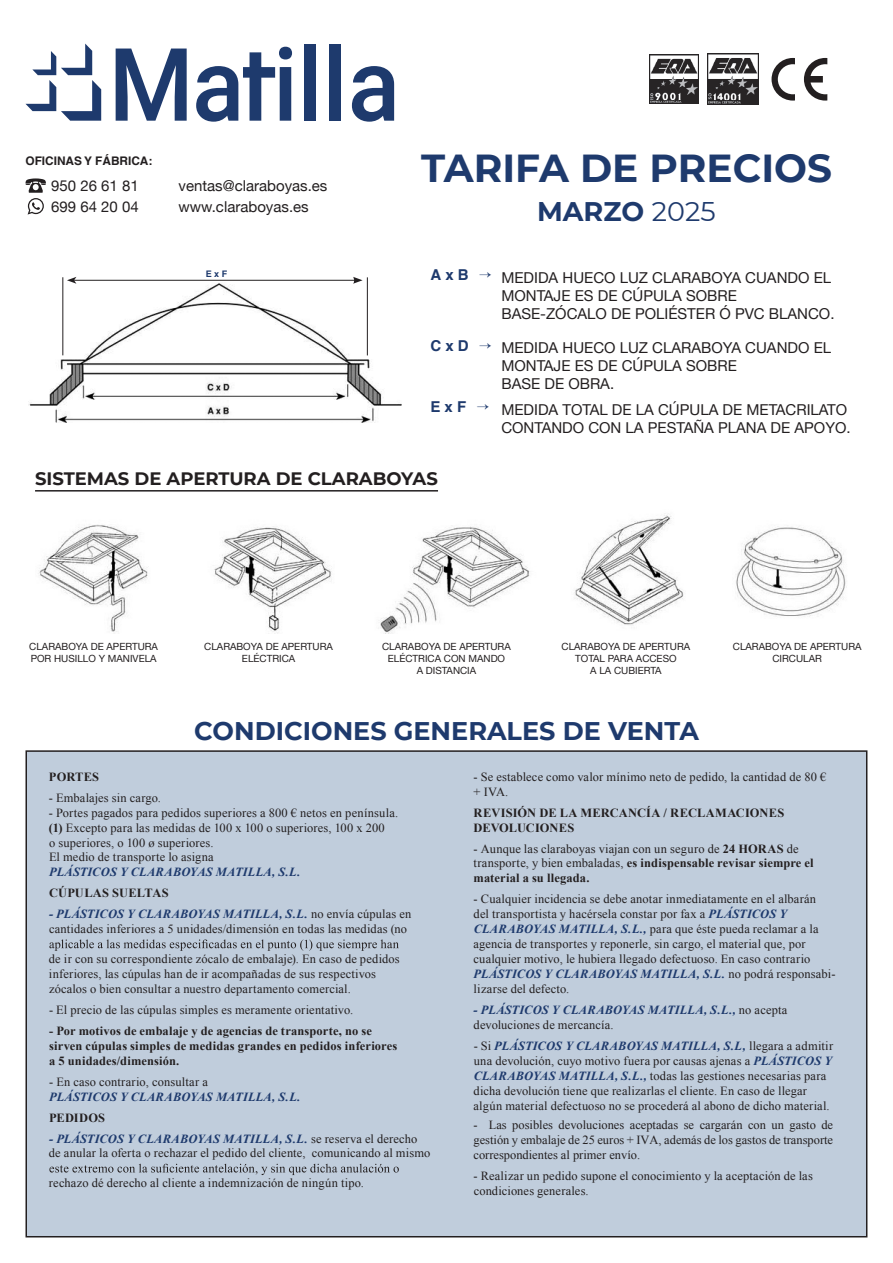
<style>
.page{position:relative;width:893px;height:1263px;background:#fff}
.page>*{position:absolute;margin:0;border:0;box-sizing:border-box;transform-origin:0 0}
.t1{font:700 39px "Montserrat";color:#1e3a6d}
.t2{font:700 27px "Montserrat";color:#1e3a6d}
.t3{font:700 25.5px "Montserrat";color:#1e3a6d}
.t4{font:700 18px "Montserrat";color:#231f20}
.t5{font:15px/18px "Helvetica Neue";color:#231f20}
.t6{font:700 15px "Helvetica";color:#1e3a6d}
.t7{font:12.45px/15px "Times New Roman";letter-spacing:.01em;color:#231f20}
.t8{font:700 12.45px/15px "Times New Roman";letter-spacing:.01em;color:#231f20}
.t9{font:italic 700 12.45px/15px "Times New Roman";letter-spacing:.015em;color:#1e3a6d}
.t10{font:700 11.85px "Helvetica";color:#231f20}
.t11{font:9.9px/11.9px "Helvetica Neue";color:#231f20;text-align:center}
.t12{font:700 9px "Helvetica";color:#1e3a6d}
.s1{font-weight:400}
.s2{font-weight:700}
.s3{font-weight:700;font-style:italic;color:#1e3a6d}
.s4{font-weight:400;font-style:normal;color:#231f20}
</style>
<div class="page">
<div style="left:26px;top:751px;width:841px;height:486px;background:#c0cddc"></div>
<svg style="left:116px;top:49px;width:71px;height:72px"></svg>
<div style="left:305px;top:45px;width:11px;height:76px;background:#1e3a6d"></div>
<div style="left:329px;top:45px;width:12px;height:76px;background:#1e3a6d"></div>
<svg style="left:196px;top:47px;width:96px;height:75px"></svg>
<svg style="left:352px;top:66px;width:42px;height:56px"></svg>
<svg style="left:26px;top:44px;width:75px;height:77px"></svg>
<hr style="left:35px;top:490px;width:403px;height:1px;background:#231f20">
<img style="left:38px;top:513px;width:809px;height:120px">
<svg style="left:49px;top:939px;width:350px;height:12px"></svg>
<svg style="left:49px;top:1164px;width:350px;height:11px"></svg>
<svg style="left:25px;top:178px;width:21px;height:37px"></svg>
<svg style="left:771px;top:58px;width:24px;height:43px"></svg>
<svg style="left:804px;top:58px;width:23px;height:43px"></svg>
<img style="left:649px;top:55px;width:49px;height:49px">
<img style="left:708px;top:54px;width:50px;height:51px">
<img style="left:29px;top:283px;width:372px;height:140px">
<hr style="left:367px;top:277px;width:1px;height:78px;background:#231f20">
<hr style="left:62px;top:277px;width:1px;height:78px;background:#231f20">
<hr style="left:74px;top:280px;width:281px;height:1px;background:#231f20">
<svg style="left:67px;top:277px;width:9px;height:7px"></svg>
<svg style="left:353px;top:277px;width:10px;height:7px"></svg>
<p class="t10" style="left:26px;top:154px;width:128px">OFICINAS Y FÁBRICA:</p>
<p class="t5" style="left:51px;top:177px;width:89px">950 26 61 81</p>
<p class="t5" style="left:178px;top:175px;width:150px;line-height:21.8px">ventas@claraboyas.es www.claraboyas.es</p>
<p class="t5" style="left:51px;top:199px;width:89px">699 64 20 04</p>
<p class="t12" style="left:206px;top:268px;width:23px">E x F</p>
<h1 class="t1" style="left:421px;top:140px;width:412px">TARIFA DE PRECIOS</h1>
<h2 class="t2" style="left:537px;top:192px;width:180px">MARZO <span class="s1">2025</span></h2>
<p class="t6" style="left:430px;top:265px;width:63px">A x B →</p>
<p class="t5" style="left:501px;top:269px;width:335px">MEDIDA HUECO LUZ CLARABOYA CUANDO EL<br>MONTAJE ES DE CÚPULA SOBRE<br>BASE-ZÓCALO DE POLIÉSTER Ó PVC BLANCO.</p>
<p class="t6" style="left:430px;top:336px;width:63px">C x D →</p>
<p class="t5" style="left:501px;top:340px;width:331px">MEDIDA HUECO LUZ CLARABOYA CUANDO EL<br>MONTAJE ES DE CÚPULA SOBRE<br>BASE DE OBRA.</p>
<p class="t6" style="left:430px;top:397px;width:60px">E x F →</p>
<p class="t5" style="left:501px;top:401px;width:351px">MEDIDA TOTAL DE LA CÚPULA DE METACRILATO<br>CONTANDO CON LA PESTAÑA PLANA DE APOYO.</p>
<h3 class="t4" style="left:35px;top:466px;width:404px">SISTEMAS DE APERTURA DE CLARABOYAS</h3>
<p class="t11" style="left:29px;top:641px;width:130px;text-align:left">CLARABOYA DE APERTURA<br>POR HUSILLO Y MANIVELA</p>
<p class="t11" style="left:204px;top:641px;width:130px">CLARABOYA DE APERTURA<br>ELÉCTRICA</p>
<p class="t11" style="left:382px;top:641px;width:130px">CLARABOYA DE APERTURA<br>ELÉCTRICA CON MANDO<br>A DISTANCIA</p>
<p class="t11" style="left:562px;top:641px;width:130px">CLARABOYA DE APERTURA<br>TOTAL PARA ACCESO<br>A LA CUBIERTA</p>
<p class="t11" style="left:733px;top:641px;width:130px">CLARABOYA DE APERTURA<br>CIRCULAR</p>
<h3 class="t3" style="left:194px;top:712px;width:506px">CONDICIONES GENERALES DE VENTA</h3>
<p class="t8" style="left:49px;top:769px;width:52px">PORTES</p>
<p class="t7" style="left:49px;top:790px;width:114px">- Embalajes sin cargo.</p>
<p class="t7" style="left:49px;top:805px;width:351px">- Portes pagados para pedidos superiores a 800 € netos en península. <span class="s2">(1)</span> Excepto para las medidas de 100 x 100 o superiores, 100 x 200<br>o superiores, o 100 ø superiores.<br>El medio de transporte lo asigna</p>
<p class="t9" style="left:49px;top:864px;width:253px">PLÁSTICOS Y CLARABOYAS MATILLA, S.L.</p>
<p class="t8" style="left:49px;top:885px;width:121px">CÚPULAS SUELTAS</p>
<p class="t7" style="left:49px;top:906px;width:364px"><span class="s3">- PLÁSTICOS Y CLARABOYAS MATILLA, S.L.</span> no envía cúpulas en cantidades inferiores a 5 unidades/dimensión en todas las medidas (no</p>
<p class="t7" style="left:49px;top:951px;width:352px">de ir con su correspondiente zócalo de embalaje). En caso de pedidos inferiores, las cúpulas han de ir acompañadas de sus respectivos zócalos o bien consultar a nuestro departamento comercial.</p>
<p class="t7" style="left:49px;top:1002px;width:306px">- El precio de las cúpulas simples es meramente orientativo.</p>
<p class="t8" style="left:49px;top:1023px;width:350px">- Por motivos de embalaje y de agencias de transporte, no se sirven cúpulas simples de medidas grandes en pedidos inferiores a 5 unidades/dimensión.</p>
<p class="t7" style="left:49px;top:1074px;width:160px">- En caso contrario, consultar a</p>
<p class="t9" style="left:49px;top:1088px;width:253px">PLÁSTICOS Y CLARABOYAS MATILLA, S.L.</p>
<p class="t8" style="left:49px;top:1109px;width:58px">PEDIDOS</p>
<p class="t7" style="left:49px;top:1131px;width:383px"><span class="s3">- PLÁSTICOS Y CLARABOYAS MATILLA, S.L.</span> se reserva el derecho de anular la oferta o rechazar el pedido del cliente, comunicando al mismo</p>
<p class="t7" style="left:49px;top:1175px;width:317px">rechazo dé derecho al cliente a indemnización de ningún tipo.</p>
<p class="t7" style="left:474px;top:769px;width:354px">- Se establece como valor mínimo neto de pedido, la cantidad de 80 € + IVA.</p>
<p class="t8" style="left:474px;top:805px;width:312px">REVISIÓN DE LA MERCANCÍA / RECLAMACIONES<br>DEVOLUCIONES</p>
<p class="t7" style="left:473px;top:841px;width:342px">- Aunque las claraboyas viajan con un seguro de <span class="s2">24 HORAS</span> de transporte, y bien embaladas, <span class="s2">es indispensable revisar siempre el material a su llegada.</span></p>
<p class="t7" style="left:474px;top:891px;width:363px">- Cualquier incidencia se debe anotar inmediatamente en el albarán<br>del transportista y hacérsela constar por fax a <span class="s3">PLÁSTICOS Y CLARABOYAS MATILLA, S.L.,</span> para que éste pueda reclamar a la agencia de transportes y reponerle, sin cargo, el material que, por cualquier motivo, le hubiera llegado defectuoso. En caso contrario <span class="s3">PLÁSTICOS Y CLARABOYAS MATILLA, S.L.</span> no podrá responsabi&shy;lizarse del defecto.</p>
<p class="t9" style="left:474px;top:1002px;width:315px">- PLÁSTICOS Y CLARABOYAS MATILLA, S.L., <span class="s4">no acepta devoluciones de mercancía.</span></p>
<p class="t7" style="left:473px;top:1038px;width:361px">- Si <span class="s3">PLÁSTICOS Y CLARABOYAS MATILLA, S.L,</span> llegara a admitir una devolución, cuyo motivo fuera por causas ajenas a <span class="s3">PLÁSTICOS Y CLARABOYAS MATILLA, S.L.,</span> todas las gestiones necesarias para dicha devolución tiene que realizarlas el cliente. En caso de llegar algún material defectuoso no se procederá al abono de dicho material.</p>
<p class="t7" style="left:473px;top:1117px;width:361px;text-align:justify">- Las posibles devoluciones aceptadas se cargarán con un gasto de gestión y embalaje de 25 euros + IVA, además de los gastos de transporte correspondientes al primer envío.</p>
<p class="t7" style="left:474px;top:1168px;width:341px">- Realizar un pedido supone el conocimiento y la aceptación de las condiciones generales.</p>
</div>
